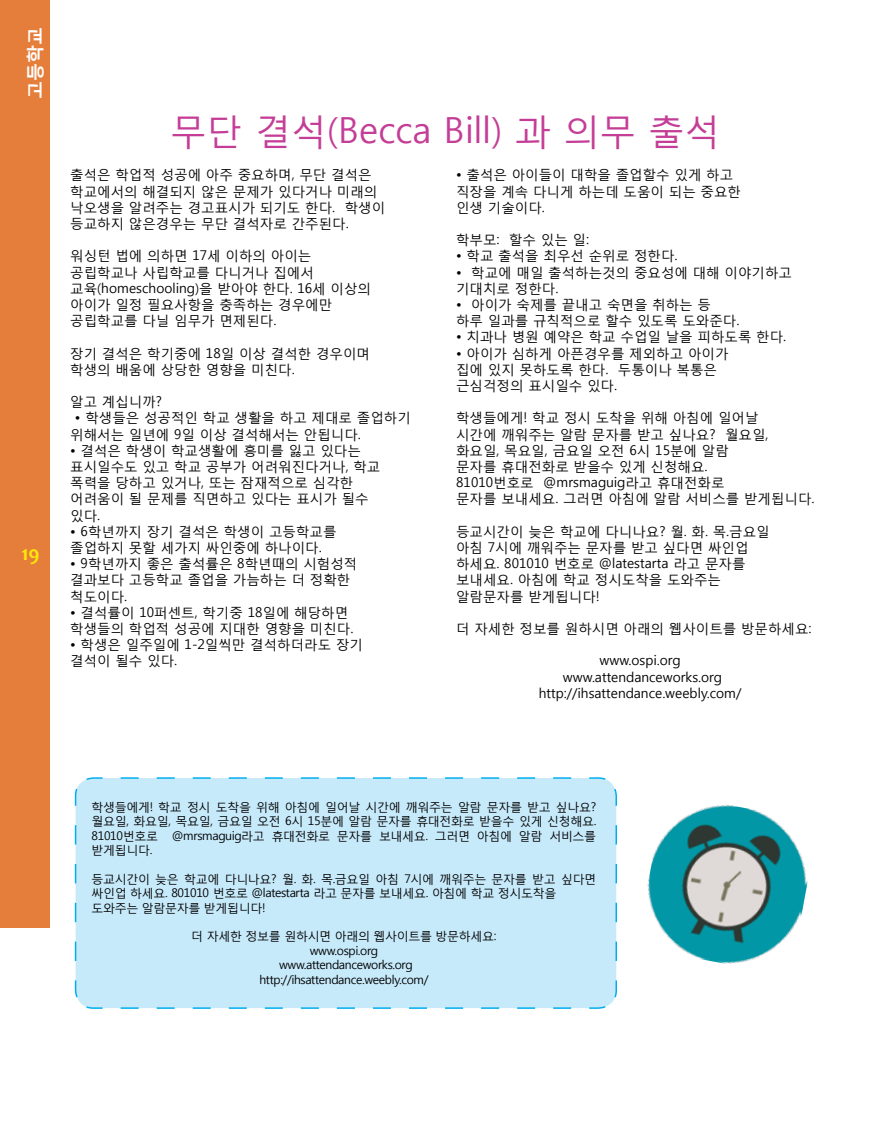
<style>
.page{position:relative;width:891px;height:1134px;background:#fff}
.page>*{position:absolute;margin:0;border:0;box-sizing:border-box;transform-origin:0 0}
.t1{font:36px "Malgun Gothic";color:#c43d96}
.t2{font:700 21px "Candara";color:#fde70a}
.t3{font:700 18px "Malgun Gothic";color:#fff}
.t4{font:13.5px/16.2px "Malgun Gothic";color:#000}
.t5{font:12px/14.4px "Malgun Gothic";letter-spacing:-.03em;color:#000;text-align:justify}
</style>
<div class="page">
<div style="left:0;top:0;width:49px;height:928px;background:#e67e3b"></div>
<div style="left:74px;top:777px;width:543px;height:232px;background:#c7eafb"></div>
<img style="left:647px;top:804px;width:161px;height:160px">
<h3 class="t3" style="left:24px;top:99px;width:73px;rotate:-90deg">고등학교</h3>
<h2 class="t2" style="left:22px;top:540px;width:20px">19</h2>
<h1 class="t1" style="left:171px;top:109px;width:551px">무단 결석(Becca Bill) 과 의무 출석</h1>
<p class="t4" style="left:70px;top:167px;width:316px">출석은 학업적 성공에 아주 중요하며, 무단 결석은 학교에서의 해결되지 않은 문제가 있다거나 미래의 낙오생을 알려주는 경고표시가 되기도 한다. 학생이 등교하지 않은경우는 무단 결석자로 간주된다.</p>
<p class="t4" style="left:70px;top:248px;width:302px">워싱턴 법에 의하면 17세 이하의 아이는 공립학교나 사립학교를 다니거나 집에서 교육(homeschooling)을 받아야 한다. 16세 이상의 아이가 일정 필요사항을 충족하는 경우에만 공립학교를 다닐 임무가 면제된다.</p>
<p class="t4" style="left:70px;top:345px;width:301px">장기 결석은 학기중에 18일 이상 결석한 경우이며 학생의 배움에 상당한 영향을 미친다.</p>
<p class="t4" style="left:70px;top:393px;width:93px">알고 계십니까?</p>
<p class="t4" style="left:70px;top:410px;width:342px;text-indent:5px">• 학생들은 성공적인 학교 생활을 하고 제대로 졸업하기 위해서는 일년에 9일 이상 결석해서는 안됩니다.</p>
<p class="t4" style="left:70px;top:442px;width:312px">• 결석은 학생이 학교생활에 흥미를 잃고 있다는 표시일수도 있고 학교 공부가 어려워진다거나, 학교 폭력을 당하고 있거나, 또는 잠재적으로 심각한 어려움이 될 문제를 직면하고 있다는 표시가 될수 있다.</p>
<p class="t4" style="left:70px;top:523px;width:268px">• 6학년까지 장기 결석은 학생이 고등학교를 졸업하지 못할 세가지 싸인중에 하나이다.</p>
<p class="t4" style="left:70px;top:555px;width:289px">• 9학년까지 좋은 출석률은 8학년때의 시험성적 결과보다 고등학교 졸업을 가늠하는 더 정확한 척도이다.</p>
<p class="t4" style="left:70px;top:604px;width:285px">• 결석률이 10퍼센트, 학기중 18일에 해당하면 학생들의 학업적 성공에 지대한 영향을 미친다.</p>
<p class="t4" style="left:70px;top:636px;width:294px">• 학생은 일주일에 1-2일씩만 결석하더라도 장기 결석이 될수 있다.</p>
<p class="t4" style="left:456px;top:167px;width:287px">• 출석은 아이들이 대학을 졸업할수 있게 하고 직장을 계속 다니게 하는데 도움이 되는 중요한 인생 기술이다.</p>
<p class="t4" style="left:456px;top:231px;width:134px">학부모: 할수 있는 일:</p>
<p class="t4" style="left:456px;top:248px;width:223px">• 학교 출석을 최우선 순위로 정한다.</p>
<p class="t4" style="left:456px;top:264px;width:337px">• 학교에 매일 출석하는것의 중요성에 대해 이야기하고 기대치로 정한다.</p>
<p class="t4" style="left:456px;top:296px;width:285px">• 아이가 숙제를 끝내고 숙면을 취하는 등 하루 일과를 규칙적으로 할수 있도록 도와준다.</p>
<p class="t4" style="left:456px;top:329px;width:332px">• 치과나 병원 예약은 학교 수업일 날을 피하도록 한다.</p>
<p class="t4" style="left:456px;top:345px;width:274px">• 아이가 심하게 아픈경우를 제외하고 아이가 집에 있지 못하도록 한다. 두통이나 복통은 근심걱정의 표시일수 있다.</p>
<p class="t4" style="left:456px;top:410px;width:360px">학생들에게! 학교 정시 도착을 위해 아침에 일어날<br>시간에 깨워주는 알람 문자를 받고 싶나요? 월요일, 화요일, 목요일, 금요일 오전 6시 15분에 알람<br>문자를 휴대전화로 받을수 있게 신청해요.<br>81010번호로 @mrsmaguig라고 휴대전화로<br>문자를 보내세요. 그러면 아침에 알람 서비스를 받게됩니다.</p>
<p class="t4" style="left:456px;top:523px;width:315px">등교시간이 늦은 학교에 다니나요? 월. 화. 목.금요일 아침 7시에 깨워주는 문자를 받고 싶다면 싸인업 하세요. 801010 번호로 @latestarta 라고 문자를 보내세요. 아침에 학교 정시도착을 도와주는 알람문자를 받게됩니다!</p>
<p class="t4" style="left:456px;top:620px;width:357px">더 자세한 정보를 원하시면 아래의 웹사이트를 방문하세요:</p>
<p class="t4" style="left:539px;top:653px;width:204px;text-align:center">www.ospi.org www.attendanceworks.org http://ihsattendance.weebly.com/</p>
<p class="t5" style="left:92px;top:799px;width:506px">학생들에게! 학교 정시 도착을 위해 아침에 일어날 시간에 깨워주는 알람 문자를 받고 싶나요? 월요일, 화요일, 목요일, 금요일 오전 6시 15분에 알람 문자를 휴대전화로 받을수 있게 신청해요.<br>81010번호로 @mrsmaguig라고 휴대전화로 문자를 보내세요. 그러면 아침에 알람 서비스를 받게됩니다.</p>
<p class="t5" style="left:92px;top:871px;width:506px;text-align:left">등교시간이 늦은 학교에 다니나요? 월. 화. 목.금요일 아침 7시에 깨워주는 문자를 받고 싶다면 싸인업 하세요. 801010 번호로 @latestarta 라고 문자를 보내세요. 아침에 학교 정시도착을 도와주는 알람문자를 받게됩니다!</p>
<p class="t5" style="left:191px;top:929px;width:307px;text-align:center">더 자세한 정보를 원하시면 아래의 웹사이트를 방문하세요: www.ospi.org<br>www.attendanceworks.org http://ihsattendance.weebly.com/</p>
</div>
